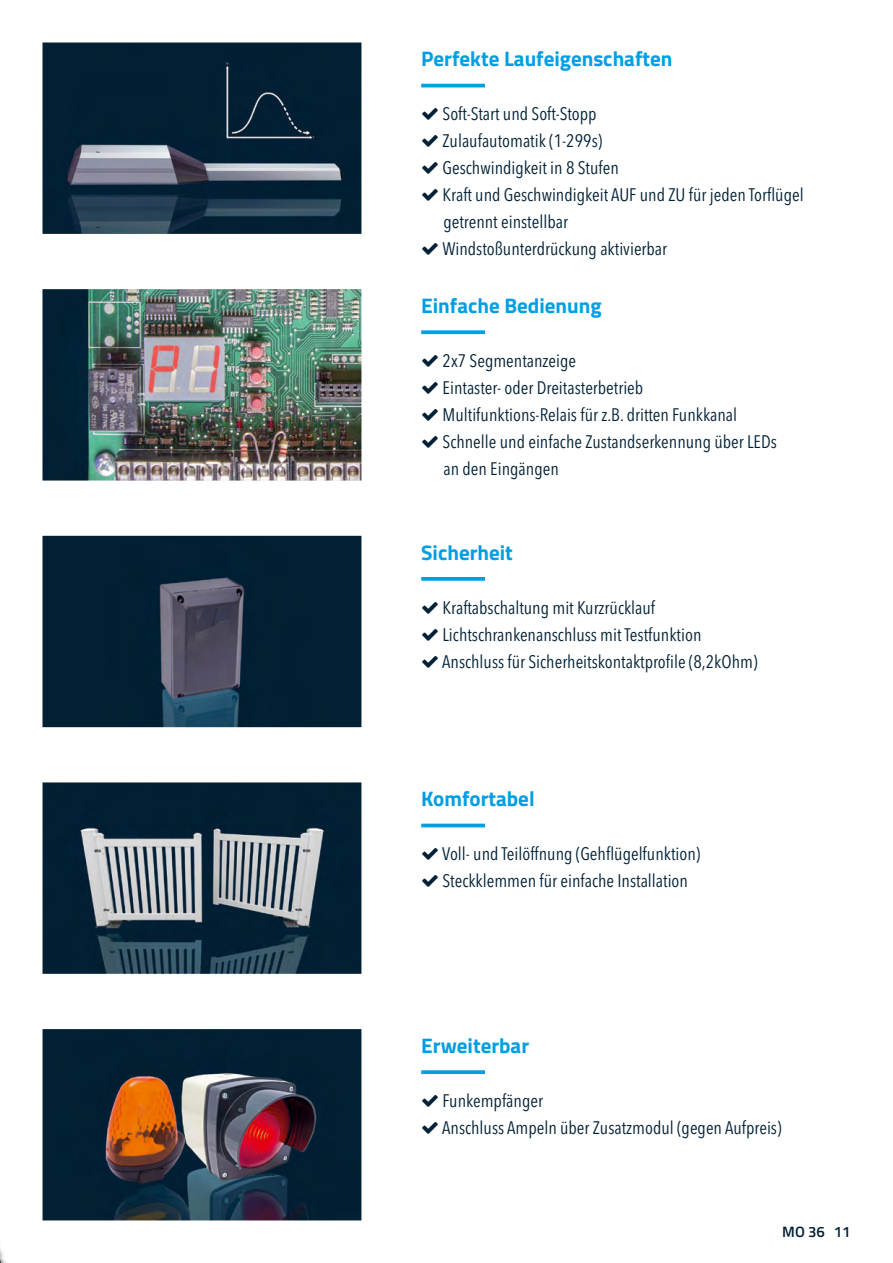
<style>
.page{position:relative;width:893px;height:1263px;background:#fff}
.page>*{position:absolute;margin:0;border:0;box-sizing:border-box;transform-origin:0 0}
.t1{font:700 21px "Titillium Web";color:#009ee3}
.t2{font:condensed 18px/27px "Avenir Next LT Pro";color:#002035}
.t3{font:600 15px "Titillium Web";color:#002035}
</style>
<div class="page">
<svg style="left:0;top:1249px;width:6px;height:14px"></svg>
<img style="left:43px;top:43px;width:318px;height:191px">
<hr style="left:421px;top:84px;width:64px;height:3px;background:#009ee3">
<img style="left:43px;top:289px;width:318px;height:191px">
<svg style="left:421px;top:330px;width:64px;height:4px"></svg>
<img style="left:43px;top:536px;width:318px;height:191px">
<svg style="left:421px;top:577px;width:64px;height:4px"></svg>
<img style="left:43px;top:782px;width:318px;height:192px">
<hr style="left:421px;top:824px;width:64px;height:3px;background:#009ee3">
<img style="left:43px;top:1029px;width:318px;height:191px">
<svg style="left:421px;top:1070px;width:64px;height:4px"></svg>
<p class="t1" style="left:421px;top:43px;width:253px">Perfekte Laufeigenschaften</p>
<p class="t2" style="left:442px;top:100px;width:363px">Soft-Start und Soft-Stopp<br>Zulaufautomatik (1-299s)<br>Geschwindigkeit in 8 Stufen<br>Kraft und Geschwindigkeit AUF und ZU für jeden Torflügel getrennt einstellbar<br>Windstoßunterdrückung aktivierbar</p>
<p class="t1" style="left:421px;top:290px;width:182px">Einfache Bedienung</p>
<p class="t2" style="left:443px;top:347px;width:336px">2x7 Segmentanzeige<br>Eintaster- oder Dreitasterbetrieb Multifunktions-Relais für z.B. dritten Funkkanal Schnelle und einfache Zustandserkennung über LEDs an den Eingängen</p>
<p class="t1" style="left:421px;top:536px;width:93px">Sicherheit</p>
<p class="t2" style="left:442px;top:594px;width:317px">Kraftabschaltung mit Kurzrücklauf<br>Lichtschrankenanschluss mit Testfunktion<br>Anschluss für Sicherheitskontaktprofile (8,2kOhm)</p>
<p class="t1" style="left:421px;top:783px;width:115px">Komfortabel</p>
<p class="t2" style="left:442px;top:840px;width:260px">Voll- und Teilöffnung (Gehflügelfunktion)<br>Steckklemmen für einfache Installation</p>
<p class="t1" style="left:421px;top:1029px;width:109px">Erweiterbar</p>
<p class="t2" style="left:442px;top:1087px;width:341px">Funkempfänger<br>Anschluss Ampeln über Zusatzmodul (gegen Aufpreis)</p>
<p class="t3" style="left:782px;top:1221px;width:44px">MO 36</p>
<p class="t3" style="left:834px;top:1221px;width:18px">11</p>
</div>
